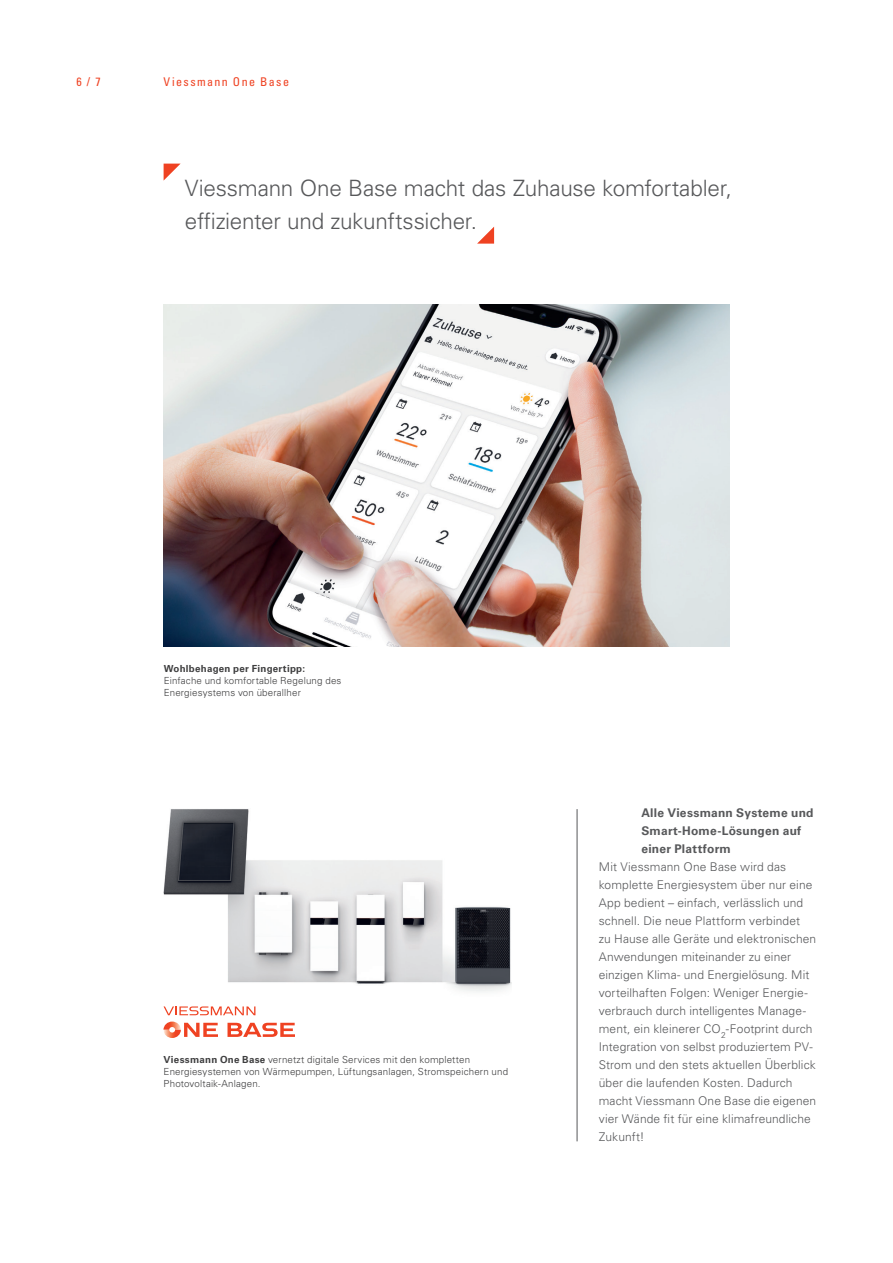
<style>
.page{position:relative;width:893px;height:1263px;background:#fff}
.page>*{position:absolute;margin:0;border:0;box-sizing:border-box;transform-origin:0 0}
.t1{font:300 22.5px/33px "Univers LTCYR 45";letter-spacing:-.01em;color:#57585a}
.t2{font:300 12px/18px "Univers LTCYR 45";letter-spacing:.01em;color:#57585a}
.t3{font:700 12px/18px "Univers LTCYR 65";letter-spacing:.02em;color:#57585a}
.t4{font:condensed 12px "Univers LTCYR 57";letter-spacing:.12em;color:#ef4222}
.t5{font:300 9.75px/12px "Univers LTCYR 45";letter-spacing:.015em;color:#3e3e3f}
.t6{font:700 9.75px "Univers LTCYR 65";letter-spacing:.03em;color:#3e3e3f}
.s1{font-family:"Univers LTCYR 65";font-weight:700}
</style>
<div class="page">
<img style="left:164px;top:809px;width:348px;height:183px">
<img style="left:164px;top:304px;width:565px;height:342px">
<svg style="left:164px;top:164px;width:16px;height:16px"></svg>
<svg style="left:477px;top:227px;width:17px;height:17px"></svg>
<hr style="left:577px;top:809px;width:1px;height:332px;background:#57585a">
<svg style="left:164px;top:1006px;width:91px;height:9px"></svg>
<svg style="left:184px;top:1023px;width:34px;height:14px"></svg>
<svg style="left:227px;top:1023px;width:68px;height:14px"></svg>
<img style="left:163px;top:1021px;width:18px;height:17px">
<p class="t4" style="left:77px;top:75px;width:26px">6 / 7</p>
<p class="t4" style="left:164px;top:75px;width:127px">Viessmann One Base</p>
<h1 class="t1" style="left:185px;top:174px;width:549px">Viessmann One Base macht das Zuhause komfortabler, effizienter und zukunftssicher.</h1>
<p class="t6" style="left:164px;top:665px;width:143px">Wohlbehagen per Fingertipp:</p>
<p class="t5" style="left:164px;top:675px;width:179px">Einfache und komfortable Regelung des<br>Energiesystems von überallher</p>
<p class="t5" style="left:164px;top:1055px;width:346px"><span class="s1">Viessmann One Base</span> vernetzt digitale Services mit den kompletten<br>Energie systemen von Wärmepumpen, Lüftungsanlagen, Strom speichern und<br>Photovoltaik-Anlagen.</p>
<p class="t3" style="left:641px;top:805px;width:174px">Alle Viessmann Systeme und<br>Smart-Home-Lösungen auf einer Plattform</p>
<p class="t2" style="left:599px;top:859px;width:219px">Mit Viessmann One Base wird das komplette Energiesystem über nur eine App bedient – einfach, verlässlich und schnell. Die neue Plattform verbindet<br>zu Hause alle Geräte und elektronischen Anwendungen miteinander zu einer einzigen Klima- und Energielösung. Mit vorteilhaften Folgen: Weniger Energie&shy;verbrauch durch intelligentes Manage&shy;ment, ein kleinerer CO<sub>2</sub>-Footprint durch Integration von selbst produziertem PV-Strom und den stets aktuellen Überblick über die laufenden Kosten. Dadurch macht Viessmann One Base die eigenen vier Wände fit für eine klimafreundliche Zukunft!</p>
</div>
